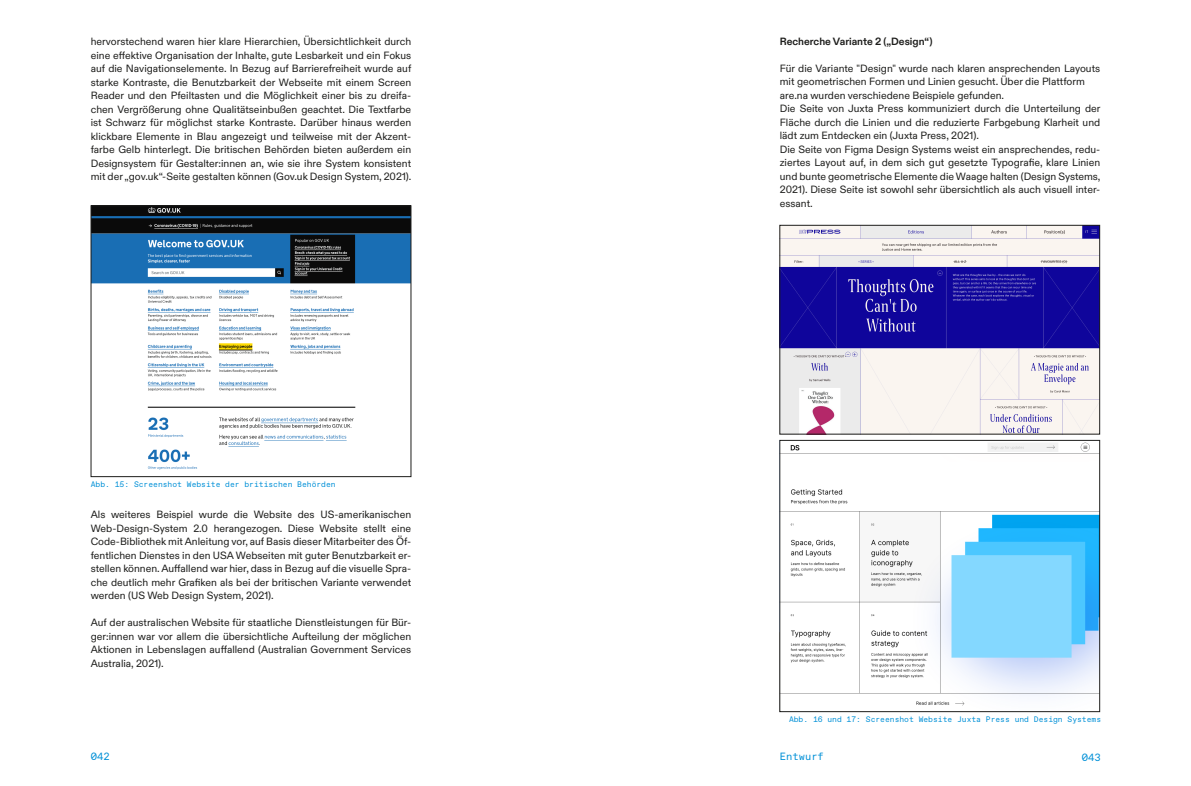
<style>
.page{position:relative;width:1191px;height:786px;background:#fff}
.page>*{position:absolute;margin:0;border:0;box-sizing:border-box;transform-origin:0 0}
.Fließtext{font:10.5px/13.5px "ABC Diatype Edu";color:#1d1d1b;text-align:justify}
.Fließtext-2{font:700 10.5px "ABC Diatype Edu";color:#1d1d1b}
.t1{font:10.5px "ABC Favorit Edu Mono";color:#0090d7}
.t2{font:8px "ABC Favorit Edu Mono";color:#0090d7}
</style>
<div class="page">
<img style="left:93px;top:207px;width:316px;height:263px">
<div style="left:91px;top:205px;width:320px;height:271px;border:1px solid #1d1d1b"></div>
<img style="left:781px;top:227px;width:316px;height:205px">
<div style="left:779px;top:225px;width:320px;height:209px;border:1px solid #1d1d1b"></div>
<img style="left:781px;top:442px;width:316px;height:264px">
<div style="left:779px;top:440px;width:320px;height:271px;border:1px solid #1d1d1b"></div>
<p class="Fließtext" style="left:91px;top:34px;width:322px">hervorstechend waren hier klare Hierarchien, Übersichtlichkeit durch eine effektive Organisation der Inhalte, gute Lesbarkeit und ein Fokus auf die Navigationselemente. In Bezug auf Barrierefreiheit wurde auf starke Kontraste, die Benutzbarkeit der Webseite mit einem Screen Reader und den Pfeiltasten und die Möglichkeit einer bis zu dreifa&shy;chen Vergrößerung ohne Qualitätseinbußen geachtet. Die Textfarbe ist Schwarz für möglichst starke Kontraste. Darüber hinaus werden klickbare Elemente in Blau angezeigt und teilweise mit der Akzent&shy;farbe Gelb hinterlegt. Die britischen Behörden bieten außerdem ein Designsystem für Gestalter:innen an, wie sie ihre System konsistent mit der „gov.uk“-Seite gestalten können (Gov.uk Design System, 2021).</p>
<p class="t2" style="left:91px;top:479px;width:246px">Abb. 15: Screenshot Website der britischen Behörden</p>
<p class="Fließtext" style="left:91px;top:506px;width:322px">Als weiteres Beispiel wurde die Website des US-amerikanischen Web-Design-System 2.0 herangezogen. Diese Website stellt eine Code-Bibliothek mit Anleitung vor, auf Basis dieser Mitarbeiter des Öf&shy;fentlichen Dienstes in den USA Webseiten mit guter Benutzbarkeit er&shy;stellen können. Auffallend war hier, dass in Bezug auf die visuelle Spra&shy;che deutlich mehr Grafiken als bei der britischen Variante verwendet werden (US Web Design System, 2021).</p>
<p class="Fließtext" style="left:91px;top:614px;width:322px">Auf der australischen Website für staatliche Dienstleistungen für Bür&shy;ger:innen war vor allem die übersichtliche Aufteilung der möglichen Aktionen in Lebenslagen auffallend (Australian Government Services Australia, 2021).</p>
<p class="Fließtext-2" style="left:780px;top:33px;width:154px">Recherche Variante 2 („Design“)</p>
<p class="Fließtext" style="left:780px;top:61px;width:322px">Für die Variante "Design" wurde nach klaren ansprechenden Layouts mit geometrischen Formen und Linien gesucht. Über die Plattform</p>
<p class="Fließtext" style="left:780px;top:88px;width:226px">are.na wurden verschiedene Beispiele gefunden.</p>
<p class="Fließtext" style="left:780px;top:101px;width:322px">Die Seite von Juxta Press kommuniziert durch die Unterteilung der Fläche durch die Linien und die reduzierte Farbgebung Klarheit und lädt zum Entdecken ein (Juxta Press, 2021).</p>
<p class="Fließtext" style="left:780px;top:142px;width:322px">Die Seite von Figma Design Systems weist ein ansprechendes, redu&shy;ziertes Layout auf, in dem sich gut gesetzte Typografie, klare Linien und bunte geometrische Elemente die Waage halten (Design Systems, 2021). Diese Seite ist sowohl sehr übersichtlich als auch visuell inter&shy;essant.</p>
<p class="t2" style="left:789px;top:714px;width:313px">Abb. 16 und 17: Screenshot Website Juxta Press und Design Systems</p>
<p class="t1" style="left:780px;top:749px;width:46px">Entwurf</p>
<p class="t1" style="left:91px;top:749px;width:20px">042</p>
<p class="t1" style="left:1081px;top:750px;width:20px">043</p>
</div>
